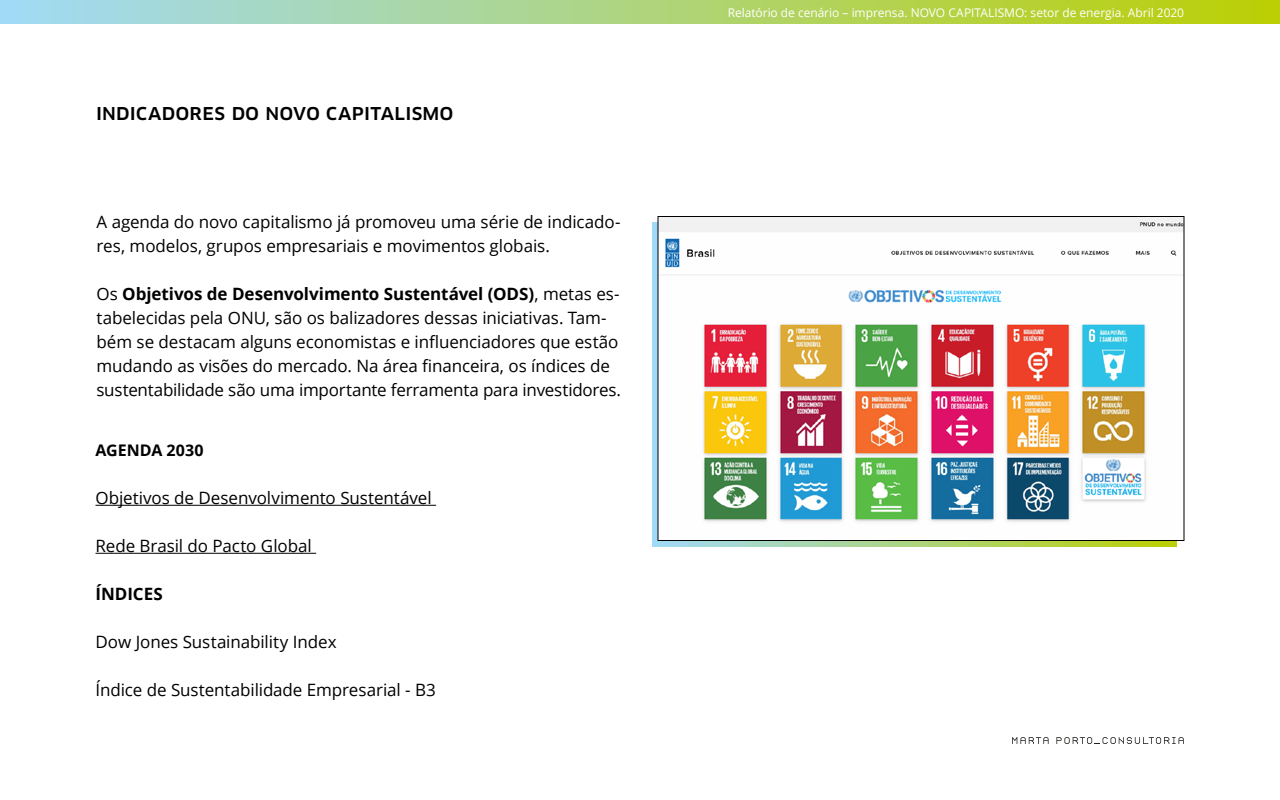
<style>
.page{position:relative;width:1280px;height:800px;background:#fff}
.page>*{position:absolute;margin:0;border:0;box-sizing:border-box;transform-origin:0 0}
.t1{font:500 20px "Clan OT";letter-spacing:.02em;color:#000}
.t2{font:17px/24px "Open Sans";letter-spacing:-.005em;color:#000}
.t3{font:700 17px "Open Sans";letter-spacing:-.005em;color:#000}
.t4{font:700 16px "Open Sans";color:#000}
.t5{font:12px "Open Sans";letter-spacing:-.005em;color:#fff}
.s1{font-weight:700}
</style>
<div class="page">
<svg style="left:1012px;top:737px;width:37px;height:7px"></svg>
<svg style="left:1056px;top:737px;width:128px;height:7px"></svg>
<div style="left:0;top:0;width:1280px;height:24px;background:linear-gradient(to right,#a1daf7,#bccf04)"></div>
<svg style="left:652px;top:222px;width:525px;height:324px;background:#9fbfa3"></svg>
<img style="left:660px;top:218px;width:522px;height:321px">
<hr style="left:96px;top:505px;width:340px;height:1px;background:#000">
<hr style="left:96px;top:553px;width:220px;height:1px;background:#000">
<p class="t1" style="left:96px;top:101px;width:359px">INDICADORES DO NOVO CAPITALISMO</p>
<p class="t2" style="left:96px;top:209px;width:526px">A agenda do novo capitalismo já promoveu uma série de indicado&shy;res, modelos, grupos empresariais e movimentos globais.</p>
<p class="t2" style="left:96px;top:281px;width:526px">Os <span class="s1">Objetivos de Desenvolvimento Sustentável (ODS)</span>, metas es&shy;tabelecidas pela ONU, são os balizadores dessas iniciativas. Tam&shy;bém se destacam alguns economistas e influenciadores que estão mudando as visões do mercado. Na área financeira, os índices de sustentabilidade são uma importante ferramenta para investidores.</p>
<p class="t4" style="left:96px;top:439px;width:110px">AGENDA 2030</p>
<p class="t2" style="left:96px;top:485px;width:338px">Objetivos de Desenvolvimento Sustentável</p>
<p class="t2" style="left:96px;top:533px;width:218px">Rede Brasil do Pacto Global</p>
<p class="t3" style="left:96px;top:582px;width:69px">ÍNDICES</p>
<p class="t2" style="left:96px;top:629px;width:243px">Dow Jones Sustainability Index</p>
<p class="t2" style="left:96px;top:677px;width:342px">Índice de Sustentabilidade Empresarial - B3</p>
<p class="t5" style="left:728px;top:5px;width:458px">Relatório de cenário – imprensa. NOVO CAPITALISMO: setor de energia. Abril 2020</p>
</div>
